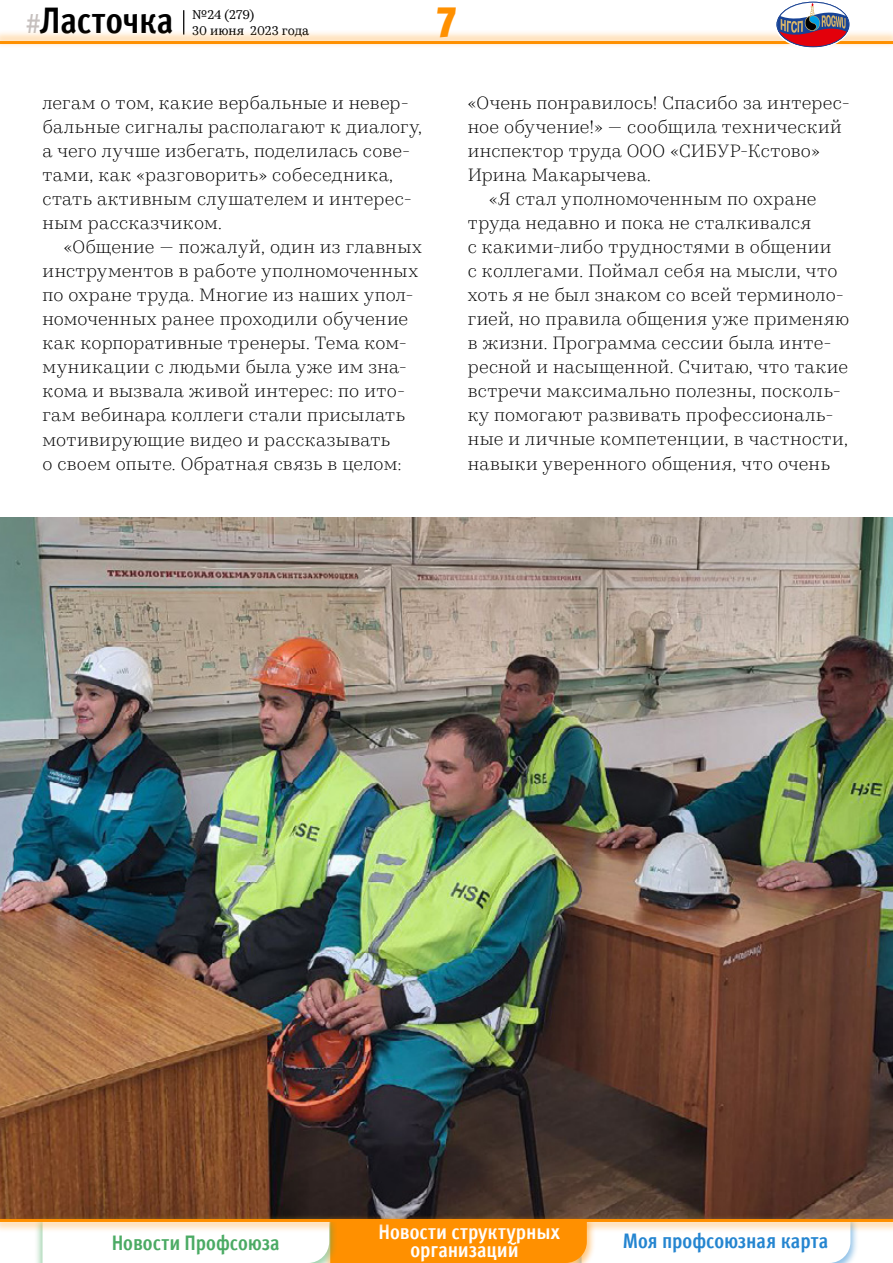
<style>
.page{position:relative;width:893px;height:1263px;background:#fff}
.page>*{position:absolute;margin:0;border:0;box-sizing:border-box;transform-origin:0 0}
.t1{font:900 condensed 43.5px "Meta Pro";color:#ff9000}
.t2{font:700 condensed 36.9px "Meta Pro";letter-spacing:-.005em;color:#000}
.t3{font:700 condensed 21px/18px "Meta Pro";color:#fff;text-align:center}
.t4{font:700 condensed 21px "Meta Pro";letter-spacing:-.005em;color:#2585d0}
.t5{font:700 condensed 21px "Meta Pro";color:#4baa64}
.t6{font:300 18px/24px "Kazimir Text";letter-spacing:.015em;color:#000}
.t7{font:12.75px/15px "Kazimir Text";color:#000}
.s1{font-weight:400;font-stretch:normal;font-size:27px;color:#c6c0be}
</style>
<div class="page">
<img style="left:0;top:518px;width:893px;height:696px">
<svg style="left:183px;top:10px;width:1px;height:19px"></svg>
<svg style="left:310px;top:1233px;width:540px;height:30px"></svg>
<div style="left:0;top:29px;width:893px;height:19px;background:#ff9000;opacity:.3"></div>
<hr style="left:0;top:41px;width:893px;height:3px;background:#ff9000">
<div style="left:0;top:1214px;width:893px;height:19px;background:#ff9000;opacity:.3"></div>
<hr style="left:0;top:1219px;width:893px;height:3px;background:#ff9000">
<svg style="left:775px;top:2px;width:75px;height:46px"></svg>
<div style="left:775px;top:0;width:75px;height:48px;border:1px solid #fff;border-radius:50%"></div>
<h2 class="t2" style="left:26px;top:-9px;width:149px"><span class="s1">#</span>Ласточка</h2>
<p class="t7" style="left:192px;top:7px;width:118px">№24 (279)<br>30 июня 2023 года</p>
<h1 class="t1" style="left:437px;top:-14px;width:21px">7</h1>
<p class="t6" style="left:43px;top:90px;width:381px">легам о том, какие вербальные и невер&shy;бальные сигналы располагают к диалогу, а чего лучше избегать, поделилась сове&shy;тами, как «разговорить» собеседника, стать активным слушателем и интерес&shy;ным рассказчиком.</p>
<p class="t6" style="left:43px;top:234px;width:381px;text-indent:21px">«Общение — пожалуй, один из главных инструментов в работе уполномоченных по охране труда. Многие из наших упол&shy;номоченных ранее проходили обучение как корпоративные тренеры. Тема ком&shy;муникации с людьми была уже им зна&shy;кома и вызвала живой интерес: по ито&shy;гам вебинара коллеги стали присылать мотивирующие видео и рассказывать<br>о своем опыте. Обратная связь в целом:</p>
<p class="t6" style="left:468px;top:90px;width:384px">«Очень понравилось! Спасибо за интерес-</p>
<p class="t6" style="left:468px;top:114px;width:375px">ное обучение!» — сообщила технический</p>
<p class="t6" style="left:468px;top:138px;width:353px">инспектор труда ООО «СИБУР-Кстово»</p>
<p class="t6" style="left:468px;top:162px;width:185px">Ирина Макарычева.</p>
<p class="t6" style="left:489px;top:186px;width:329px">«Я стал уполномоченным по охране</p>
<p class="t6" style="left:468px;top:210px;width:345px">труда недавно и пока не сталкивался</p>
<p class="t6" style="left:468px;top:234px;width:365px">с какими-либо трудностями в общении</p>
<p class="t6" style="left:468px;top:258px;width:371px">с коллегами. Поймал себя на мысли, что</p>
<p class="t6" style="left:468px;top:282px;width:378px">хоть я не был знаком со всей терминоло-</p>
<p class="t6" style="left:468px;top:306px;width:383px">гией, но правила общения уже применяю</p>
<p class="t6" style="left:468px;top:330px;width:365px">в жизни. Программа сессии была инте-</p>
<p class="t6" style="left:468px;top:354px;width:382px">ресной и насыщенной. Считаю, что такие</p>
<p class="t6" style="left:468px;top:378px;width:375px">встречи максимально полезны, посколь-</p>
<p class="t6" style="left:468px;top:402px;width:367px">ку помогают развивать профессиональ-</p>
<p class="t6" style="left:468px;top:426px;width:382px">ные и личные компетенции, в частности,</p>
<p class="t6" style="left:468px;top:450px;width:364px">навыки уверенного общения, что очень</p>
<p class="t5" style="left:112px;top:1226px;width:169px">Новости Профсоюза</p>
<p class="t3" style="left:379px;top:1222px;width:183px">Новости структурных организаций</p>
<p class="t4" style="left:623px;top:1225px;width:207px">Моя профсоюзная карта</p>
</div>
